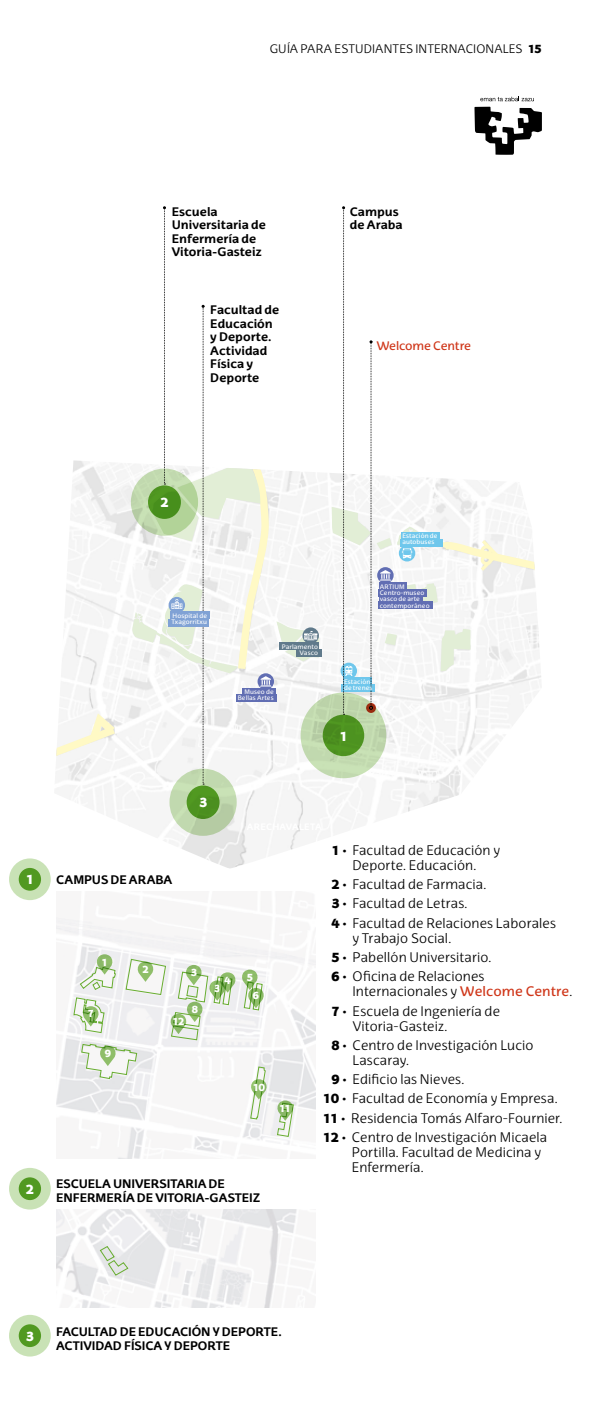
<style>
.page{position:relative;width:596px;height:1404px;background:#fff}
.page>*{position:absolute;margin:0;border:0;box-sizing:border-box;transform-origin:0 0}
.t1{font:300 13.5px/19.2px "EHU Sans";letter-spacing:.01em;color:#000}
.t2{font:900 13.5px "EHU Sans";color:#fff}
.t3{font:700 12px/13.5px "EHU Sans";letter-spacing:-.005em;color:#000}
.t4{font:300 12px "EHU Sans";letter-spacing:.01em;color:#000}
.t5{font:12px "EHU Sans";letter-spacing:-.01em;color:#cf3619}
.t6{font:900 10.5px/18.3px "EHU Sans";color:#fff;text-align:center}
.t7{font:6.3px/6.3px "EHU Sans";letter-spacing:.015em;color:#fff}
.s1{font-weight:900}
.s2{font-weight:400;color:#cf3619}
</style>
<div class="page">
<img style="left:56px;top:460px;width:457px;height:408px">
<svg style="left:56px;top:707px;width:66px;height:80px"></svg>
<svg style="left:9px;top:1167px;width:42px;height:42px"></svg>
<svg style="left:9px;top:1314px;width:42px;height:42px"></svg>
<svg style="left:9px;top:858px;width:42px;height:42px"></svg>
<div style="left:19px;top:867px;width:22px;height:23px;background:#519921;border-radius:50%"></div>
<div style="left:19px;top:1324px;width:22px;height:22px;background:#519921;border-radius:50%"></div>
<div style="left:19px;top:1177px;width:22px;height:22px;background:#519921;border-radius:50%"></div>
<img style="left:56px;top:917px;width:259px;height:241px">
<img style="left:56px;top:1209px;width:241px;height:97px">
<svg style="left:169px;top:768px;width:67px;height:67px;background:#bdd5ab"></svg>
<div style="left:186px;top:785px;width:33px;height:34px;background:#4d9320;border-radius:50%"></div>
<svg style="left:474px;top:107px;width:67px;height:48px"></svg>
<svg style="left:480px;top:97px;width:53px;height:4px"></svg>
<div style="left:296px;top:649px;width:26px;height:7px;background:#607a8b"></div>
<svg style="left:300px;top:692px;width:86px;height:86px;background:#c1d9af"></svg>
<div style="left:322px;top:714px;width:42px;height:42px;background:#4d9320;border-radius:50%"></div>
<svg style="left:276px;top:1100px;width:18px;height:37px"></svg>
<svg style="left:73px;top:954px;width:194px;height:165px"></svg>
<svg style="left:131px;top:206px;width:188px;height:578px"></svg>
<svg style="left:99px;top:1245px;width:30px;height:30px"></svg>
<svg style="left:331px;top:206px;width:210px;height:508px"></svg>
<p class="t4" style="left:269px;top:42px;width:273px">GUÍA PARA ESTUDIANTES INTERNACIONALES <span class="s1">15</span></p>
<p class="t3" style="left:172px;top:204px;width:96px">Escuela<br>Universitaria de<br>Enfermería de<br>Vitoria-Gasteiz</p>
<p class="t3" style="left:349px;top:204px;width:54px">Campus de Araba</p>
<p class="t3" style="left:210px;top:303px;width:71px">Facultad de<br>Educación y Deporte.<br>Actividad<br>Física y<br>Deporte</p>
<p class="t5" style="left:376px;top:338px;width:96px">Welcome Centre</p>
<p class="t2" style="left:26px;top:870px;width:10px">1</p>
<p class="t2" style="left:26px;top:1179px;width:10px">2</p>
<p class="t2" style="left:160px;top:493px;width:10px">2</p>
<p class="t7" style="left:171px;top:612px;width:37px">Hospital de<br>Txagorritxu</p>
<p class="t2" style="left:199px;top:793px;width:10px">3</p>
<p class="t7" style="left:282px;top:643px;width:38px;text-align:right">Parlamento<br>Vasco</p>
<p class="t7" style="left:237px;top:688px;width:37px;text-align:right">Museo de<br>Bellas Artes</p>
<p class="t7" style="left:402px;top:532px;width:37px">Estación de autobuses</p>
<p class="t7" style="left:379px;top:583px;width:51px">ARTIUM<br>Centro-museo vasco de arte contemporáneo</p>
<p class="t7" style="left:344px;top:678px;width:30px">Estación de trenes</p>
<p class="t2" style="left:339px;top:726px;width:10px">1</p>
<p class="t3" style="left:56px;top:872px;width:118px">CAMPUS DE ARABA</p>
<p class="t6" style="left:101px;top:952px;width:8px">1</p>
<p class="t6" style="left:87px;top:1004px;width:8px">7</p>
<p class="t6" style="left:104px;top:1043px;width:8px">9</p>
<p class="t6" style="left:142px;top:959px;width:8px">2</p>
<p class="t6" style="left:190px;top:962px;width:8px">3</p>
<p class="t6" style="left:191px;top:999px;width:8px">8</p>
<p class="t6" style="left:172px;top:1011px;width:14px">12</p>
<p class="t6" style="left:224px;top:970px;width:8px">4</p>
<p class="t6" style="left:214px;top:978px;width:8px">3</p>
<p class="t6" style="left:246px;top:967px;width:14px">5<br>6</p>
<p class="t6" style="left:252px;top:1077px;width:14px">10</p>
<p class="t6" style="left:279px;top:1098px;width:13px">11</p>
<p class="t3" style="left:56px;top:1176px;width:205px">ESCUELA UNIVERSITARIA DE<br>ENFERMERÍA DE VITORIA-GASTEIZ</p>
<p class="t1" style="left:331px;top:842px;width:170px;line-height:15px;text-align:center"><span class="s1">1 ·</span> Facultad de Educación y<br>Deporte. Educación.</p>
<p class="t1" style="left:331px;top:874px;width:226px"><span class="s1">2 ·</span> Facultad de Farmacia.<br><span class="s1">3 ·</span> Facultad de Letras.<br><span class="s1">4 ·</span> Facultad de Relaciones Laborales</p>
<p class="t1" style="left:331px;top:928px;width:161px;text-indent:21px">y Trabajo Social.<br><span class="s1">5 ·</span> Pabellón Universitario.<br><span class="s1">6 ·</span> Oficina de Relaciones</p>
<p class="t1" style="left:331px;top:981px;width:242px;text-indent:21px">Internacionales y <span class="s2">Welcome Centre</span>.<br><span class="s1">7 ·</span> Escuela de Ingeniería de</p>
<p class="t1" style="left:331px;top:1015px;width:204px;text-indent:21px">Vitoria-Gasteiz.<br><span class="s1">8 ·</span> Centro de Investigación Lucio</p>
<p class="t1" style="left:352px;top:1050px;width:58px">Lascaray.</p>
<p class="t1" style="left:331px;top:1069px;width:135px"><span class="s1">9 ·</span> Edificio las Nieves.</p>
<p class="t1" style="left:322px;top:1088px;width:236px"><span class="s1">10 ·</span> Facultad de Economía y Empresa.</p>
<p class="t1" style="left:322px;top:1107px;width:241px"><span class="s1">11 ·</span> Residencia Tomás Alfaro-Fournier.</p>
<p class="t1" style="left:322px;top:1127px;width:226px"><span class="s1">12 ·</span> Centro de Investigación Micaela</p>
<p class="t1" style="left:351px;top:1144px;width:191px;line-height:15px">Portilla. Facultad de Medicina y<br>Enfermería.</p>
<p class="t2" style="left:26px;top:1326px;width:10px">3</p>
<p class="t3" style="left:56px;top:1324px;width:227px">FACULTAD DE EDUCACIÓN Y DEPORTE.<br>ACTIVIDAD FÍSICA Y DEPORTE</p>
</div>
